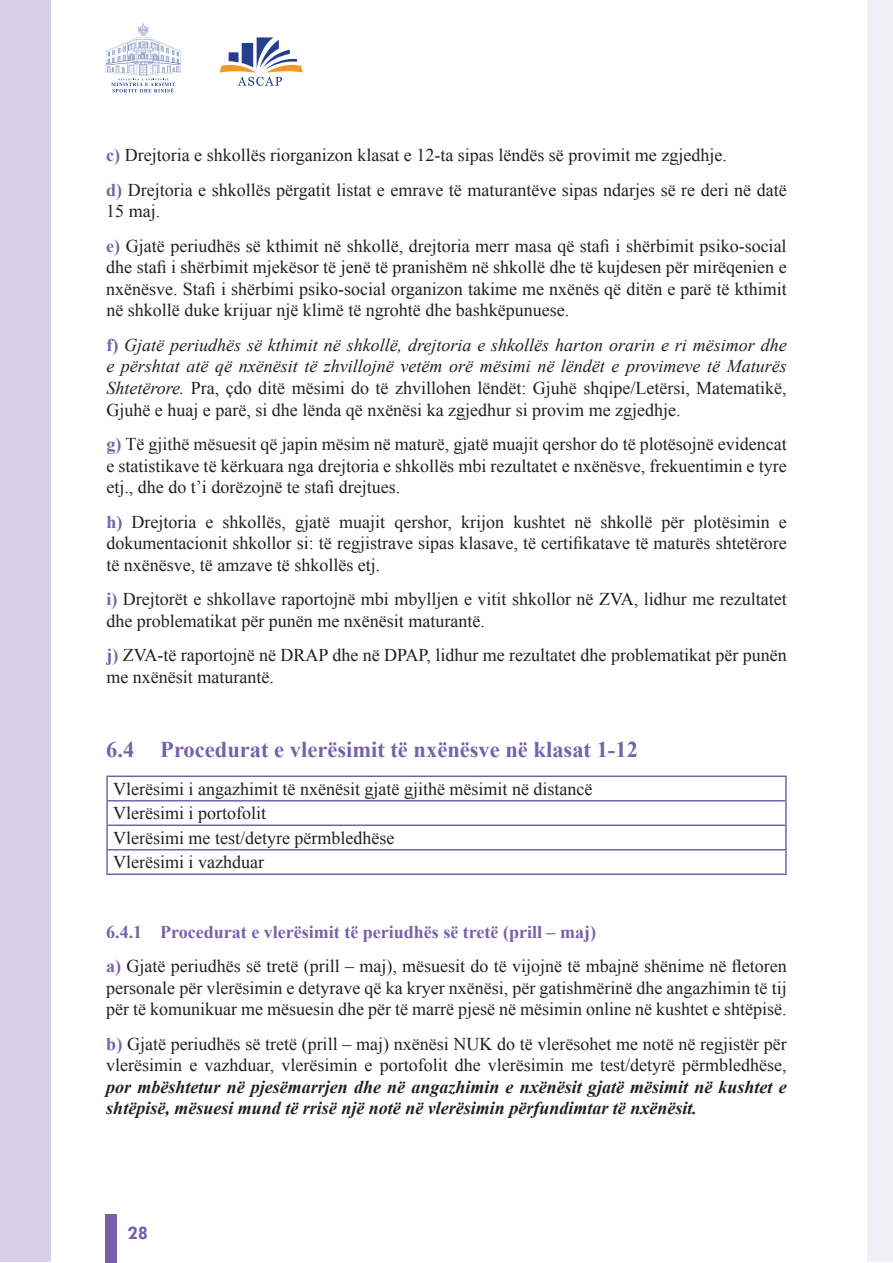
<style>
.page{position:relative;width:893px;height:1263px;background:#fff}
.page>*{position:absolute;margin:0;border:0;box-sizing:border-box;transform-origin:0 0}
.t1{font:700 22.5px "Times New Roman";color:#7960aa}
.t2{font:700 19.5px "Tw Cen";color:#7960aa}
.t3{font:18px/21.6px "Times New Roman";color:#231f20}
.t4{font:italic 18px/21.6px "Times New Roman";color:#231f20;text-align:justify}
.t5{font:italic 700 18px/21.6px "Times New Roman";color:#231f20}
.s1{font-weight:700;color:#7960aa}
.s2{font-weight:700;font-style:normal;color:#7960aa}
.s3{font-style:normal}
</style>
<div class="page">
<div style="left:106px;top:1214px;width:11px;height:49px;background:#7960aa"></div>
<svg style="left:106px;top:23px;width:75px;height:69px"></svg>
<div style="left:1px;top:1px;width:50px;height:1261px;background:#d7cfe5"></div>
<div style="left:868px;top:1px;width:25px;height:1261px;background:#f1eff6"></div>
<svg style="left:220px;top:37px;width:83px;height:49px"></svg>
<hr style="left:106px;top:775px;width:681px;height:2px;background:#7960aa">
<hr style="left:106px;top:777px;width:2px;height:23px;background:#7960aa">
<hr style="left:785px;top:777px;width:2px;height:23px;background:#7960aa">
<hr style="left:106px;top:800px;width:681px;height:1px;background:#7960aa">
<hr style="left:106px;top:801px;width:2px;height:23px;background:#7960aa">
<hr style="left:785px;top:801px;width:2px;height:23px;background:#7960aa">
<hr style="left:106px;top:824px;width:681px;height:2px;background:#7960aa">
<hr style="left:106px;top:826px;width:2px;height:23px;background:#7960aa">
<hr style="left:785px;top:826px;width:2px;height:23px;background:#7960aa">
<hr style="left:106px;top:849px;width:681px;height:1px;background:#7960aa">
<hr style="left:106px;top:850px;width:2px;height:23px;background:#7960aa">
<hr style="left:785px;top:850px;width:2px;height:23px;background:#7960aa">
<hr style="left:106px;top:873px;width:681px;height:2px;background:#7960aa">
<p class="t3" style="left:106px;top:138px;width:682px;line-height:34.3px"><span class="s1">c)</span> Drejtoria e shkollës riorganizon klasat e 12-ta sipas lëndës së provimit me zgjedhje.<br><span class="s1">d)</span> Drejtoria e shkollës përgatit listat e emrave të maturantëve sipas ndarjes së re deri në datë</p>
<p class="t3" style="left:106px;top:194px;width:682px;line-height:34.3px">15 maj.<br><span class="s1">e)</span> Gjatë periudhës së kthimit në shkollë, drejtoria merr masa që stafi i shërbimit psiko-social</p>
<p class="t3" style="left:106px;top:256px;width:682px;text-align:justify">dhe stafi i shërbimit mjekësor të jenë të pranishëm në shkollë dhe të kujdesen për mirëqenien e nxënësve. Stafi i shërbimi psiko-social organizon takime me nxënës që ditën e parë të kthimit në shkollë duke krijuar një klimë të ngrohtë dhe bashkëpunuese.</p>
<p class="t4" style="left:106px;top:334px;width:682px"><span class="s2">f)</span> Gjatë periudhës së kthimit në shkollë, drejtoria e shkollës harton orarin e ri mësimor dhe e përshtat atë që nxënësit të zhvillojnë vetëm orë mësimi në lëndët e provimeve të Maturës Shtetërore. <span class="s3">Pra, çdo ditë mësimi do të zhvillohen lëndët: Gjuhë shqipe/Letërsi, Matematikë, Gjuhë e huaj e parë, si dhe lënda që nxënësi ka zgjedhur si provim me zgjedhje.</span></p>
<p class="t3" style="left:106px;top:433px;width:682px;text-align:justify"><span class="s1">g)</span> Të gjithë mësuesit që japin mësim në maturë, gjatë muajit qershor do të plotësojnë evidencat e statistikave të kërkuara nga drejtoria e shkollës mbi rezultatet e nxënësve, frekuentimin e tyre etj., dhe do t’i dorëzojnë te stafi drejtues.</p>
<p class="t3" style="left:106px;top:510px;width:682px;text-align:justify"><span class="s1">h)</span> Drejtoria e shkollës, gjatë muajit qershor, krijon kushtet në shkollë për plotësimin e dokumentacionit shkollor si: të regjistrave sipas klasave, të certifikatave të maturës shtetërore të nxënësve, të amzave të shkollës etj.</p>
<p class="t3" style="left:106px;top:588px;width:682px"><span class="s1">i)</span> Drejtorët e shkollave raportojnë mbi mbylljen e vitit shkollor në ZVA, lidhur me rezultatet dhe problematikat për punën me nxënësit maturantë.</p>
<p class="t3" style="left:106px;top:644px;width:682px"><span class="s1">j)</span> ZVA-të raportojnë në DRAP dhe në DPAP, lidhur me rezultatet dhe problematikat për punën me nxënësit maturantë.</p>
<p class="t1" style="left:106px;top:734px;width:533px">6.4 Procedurat e vlerësimit të nxënësve në klasat 1-12</p>
<p class="t3" style="left:113px;top:776px;width:481px;line-height:24.5px">Vlerësimi i angazhimit të nxënësit gjatë gjithë mësimit në distancë Vlerësimi i portofolit<br>Vlerësimi me test/detyre përmbledhëse<br>Vlerësimi i vazhduar</p>
<p class="t3" style="left:106px;top:914px;width:682px;line-height:34.3px"><span class="s1">6.4.1 Procedurat e vlerësimit të periudhës së tretë (prill – maj)<br>a)</span> Gjatë periudhës së tretë (prill – maj), mësuesit do të vijojnë të mbajnë shënime në fletoren</p>
<p class="t3" style="left:106px;top:976px;width:682px">personale për vlerësimin e detyrave që ka kryer nxënësi, për gatishmërinë dhe angazhimin të tij për të komunikuar me mësuesin dhe për të marrë pjesë në mësimin online në kushtet e shtëpisë.</p>
<p class="t3" style="left:106px;top:1032px;width:682px"><span class="s1">b)</span> Gjatë periudhës së tretë (prill – maj) nxënësi NUK do të vlerësohet me notë në regjistër për vlerësimin e vazhduar, vlerësimin e portofolit dhe vlerësimin me test/detyrë përmbledhëse,</p>
<p class="t5" style="left:106px;top:1075px;width:682px">por mbështetur në pjesëmarrjen dhe në angazhimin e nxënësit gjatë mësimit në kushtet e shtëpisë, mësuesi mund të rrisë një notë në vlerësimin përfundimtar të nxënësit.</p>
<p class="t2" style="left:127px;top:1221px;width:22px">28</p>
</div>
